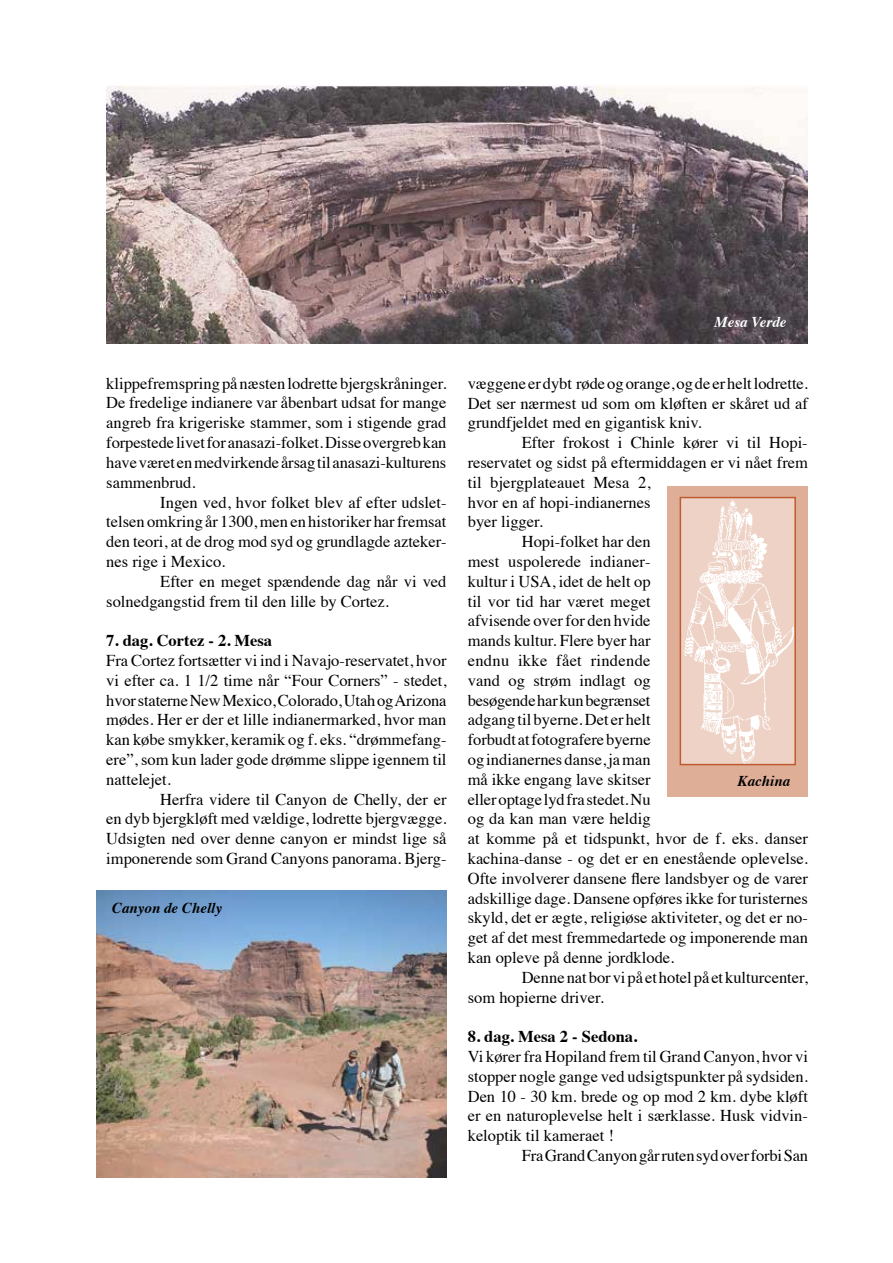
<style>
.page{position:relative;width:893px;height:1263px;background:#fff}
.page>*{position:absolute;margin:0;border:0;box-sizing:border-box;transform-origin:0 0}
.t1{font:16.5px/19.8px "Times";color:#000;text-align:justify}
.t2{font:700 16.5px "Times";color:#000}
.t3{font:16.5px "Times";letter-spacing:.02em;color:#000}
.t4{font:italic 700 15px "Times";color:#000}
.t5{font:italic 700 15px "Times";color:#fff}
</style>
<div class="page">
<img style="left:106px;top:85px;width:702px;height:258px">
<div style="left:668px;top:486px;width:140px;height:310px;background:#dfae97"></div>
<img style="left:683px;top:500px;width:110px;height:262px">
<div style="left:680px;top:497px;width:116px;height:268px;border:2px solid #bf5c2f"></div>
<img style="left:97px;top:891px;width:349px;height:287px">
<p class="t1" style="left:106px;top:372px;width:342px">klippefremspring på næsten lodrette bjergskråninger.<br>De fredelige indianere var åbenbart udsat for mange angreb fra krigeriske stammer, som i stigende grad forpestede livet for anasazi-folket. Disse overgreb kan have været en medvirkende årsag til anasazi-kulturens sammenbrud.</p>
<p class="t1" style="left:106px;top:491px;width:342px;text-indent:54px">Ingen ved, hvor folket blev af efter udslet&shy;telsen omkring år 1300, men en historiker har fremsat den teori, at de drog mod syd og grundlagde azteker&shy;nes rige i Mexico.</p>
<p class="t1" style="left:106px;top:570px;width:342px;text-indent:54px">Efter en meget spændende dag når vi ved solnedgangstid frem til den lille by Cortez.</p>
<p class="t2" style="left:106px;top:625px;width:167px">7. dag. Cortez - 2. Mesa</p>
<p class="t1" style="left:106px;top:649px;width:342px">Fra Cortez fortsætter vi ind i Navajo-reservatet, hvor vi efter ca. 1 1/2 time når “Four Corners” - stedet, hvor staterne New Mexico, Colorado, Utah og Arizona mødes. Her er der et lille indianermarked, hvor man kan købe smykker, keramik og f. eks. “drømmefang&shy;ere”, som kun lader gode drømme slippe igennem til nattelejet.</p>
<p class="t1" style="left:106px;top:788px;width:342px;text-indent:54px">Herfra videre til Canyon de Chelly, der er en dyb bjergkløft med vældige, lodrette bjergvægge.<br>Udsigten ned over denne canyon er mindst lige så imponerende som Grand Canyons panorama. Bjerg-</p>
<p class="t4" style="left:112px;top:894px;width:112px">Canyon de Chelly</p>
<p class="t5" style="left:714px;top:308px;width:74px">Mesa Verde</p>
<p class="t1" style="left:468px;top:372px;width:342px">væggene er dybt røde og orange, og de er helt lodrette.<br>Det ser nærmest ud som om kløften er skåret ud af grundfjeldet med en gigantisk kniv.</p>
<p class="t1" style="left:522px;top:431px;width:287px">Efter frokost i Chinle kører vi til Hopi-</p>
<p class="t1" style="left:468px;top:451px;width:342px">reservatet og sidst på eftermiddagen er vi nået frem</p>
<p class="t1" style="left:468px;top:471px;width:184px">til bjergplateauet Mesa 2,</p>
<p class="t1" style="left:468px;top:491px;width:184px">hvor en af hopi-indianernes</p>
<p class="t1" style="left:468px;top:510px;width:77px">byer ligger.</p>
<p class="t1" style="left:522px;top:530px;width:130px">Hopi-folket har den</p>
<p class="t1" style="left:468px;top:550px;width:184px">mest uspolerede indianer-</p>
<p class="t1" style="left:468px;top:570px;width:184px">kultur i USA, idet de helt op</p>
<p class="t1" style="left:468px;top:590px;width:184px">til vor tid har været meget</p>
<p class="t1" style="left:468px;top:609px;width:184px">afvisende over for den hvide</p>
<p class="t1" style="left:468px;top:629px;width:184px">mands kultur. Flere byer har</p>
<p class="t3" style="left:468px;top:645px;width:184px">endnu ikke fået rindende</p>
<p class="t1" style="left:468px;top:669px;width:184px">vand og strøm indlagt og</p>
<p class="t1" style="left:468px;top:689px;width:184px">besøgende har kun begrænset</p>
<p class="t1" style="left:468px;top:708px;width:184px">adgang til byerne. Det er helt</p>
<p class="t1" style="left:468px;top:728px;width:184px">forbudt at fotografere byerne</p>
<p class="t1" style="left:468px;top:748px;width:184px">og indianernes danse, ja man</p>
<p class="t1" style="left:468px;top:768px;width:184px">må ikke engang lave skitser</p>
<p class="t1" style="left:468px;top:788px;width:184px">eller optage lyd fra stedet. Nu</p>
<p class="t1" style="left:468px;top:807px;width:184px">og da kan man være heldig</p>
<p class="t1" style="left:468px;top:827px;width:342px">at komme på et tidspunkt, hvor de f. eks. danser</p>
<p class="t1" style="left:468px;top:847px;width:342px">kachina-danse - og det er en enestående oplevelse.</p>
<p class="t1" style="left:468px;top:867px;width:342px">Ofte involverer dansene flere landsbyer og de varer</p>
<p class="t1" style="left:468px;top:887px;width:342px">adskillige dage. Dansene opføres ikke for turisternes</p>
<p class="t1" style="left:468px;top:906px;width:342px">skyld, det er ægte, religiøse aktiviteter, og det er no-</p>
<p class="t1" style="left:468px;top:926px;width:342px">get af det mest fremmedartede og imponerende man</p>
<p class="t1" style="left:468px;top:946px;width:208px">kan opleve på denne jordklode.</p>
<p class="t1" style="left:522px;top:966px;width:288px">Denne nat bor vi på et hotel på et kulturcenter,</p>
<p class="t1" style="left:468px;top:986px;width:138px">som hopierne driver.</p>
<p class="t2" style="left:468px;top:1021px;width:171px">8. dag. Mesa 2 - Sedona.</p>
<p class="t1" style="left:468px;top:1045px;width:342px">Vi kører fra Hopiland frem til Grand Canyon, hvor vi stopper nogle gange ved udsigtspunkter på sydsiden.<br>Den 10 - 30 km. brede og op mod 2 km. dybe kløft er en naturoplevelse helt i særklasse. Husk vidvin&shy;keloptik til kameraet !</p>
<p class="t1" style="left:522px;top:1144px;width:288px">Fra Grand Canyon går ruten syd over forbi San</p>
<p class="t4" style="left:738px;top:767px;width:54px">Kachina</p>
</div>
